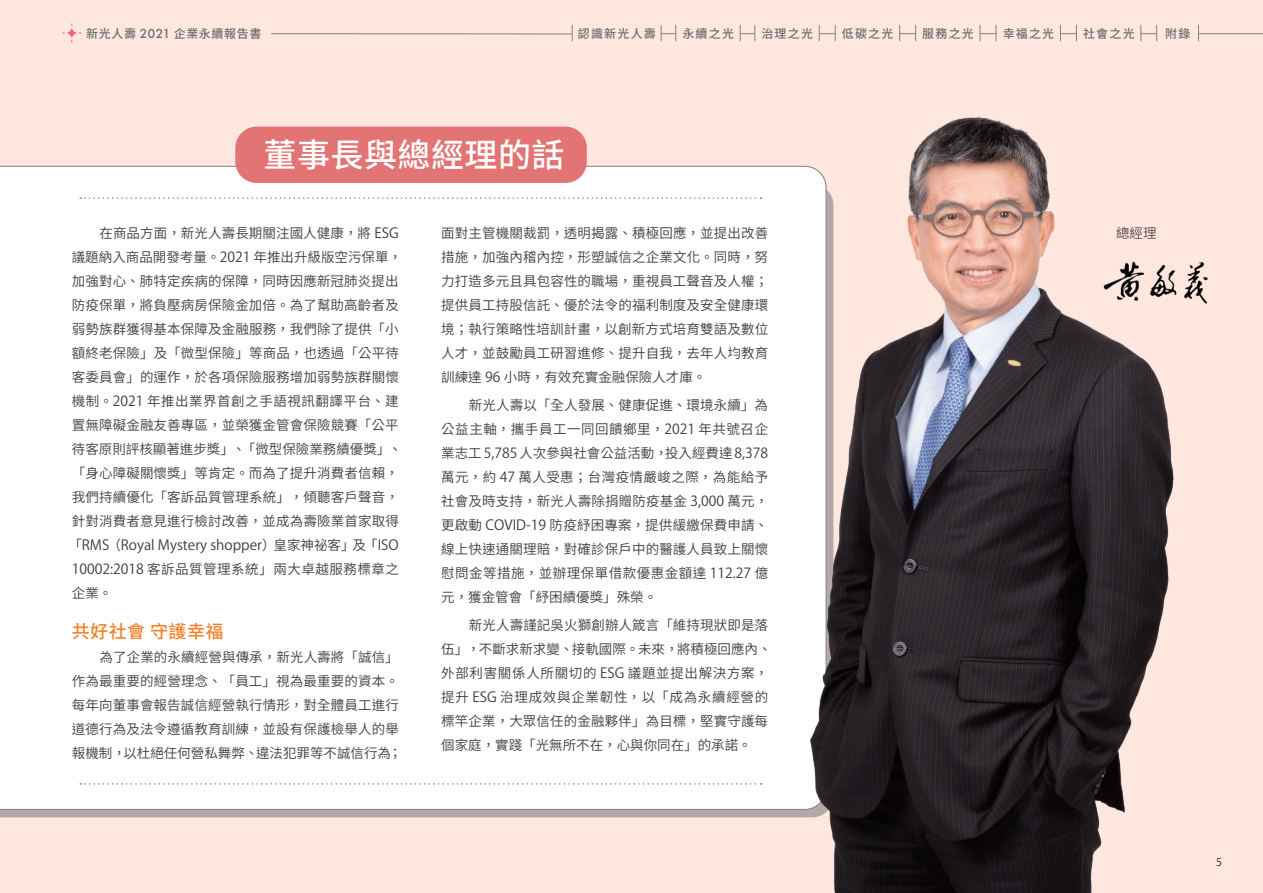
<style>
.page{position:relative;width:1263px;height:893px;background:#fde7de}
.page>*{position:absolute;margin:0;border:0;box-sizing:border-box;transform-origin:0 0}
.t1{font:500 33px "Noto Sans CJ Ktc";letter-spacing:.015em;color:#fff}
.t2{font:500 18px "Noto Sans CJ Ktc";letter-spacing:.025em;color:#f58229}
.t3{font:13.95px "Koz Go Pro";color:#3e3e3f}
.t4{font:600 13.5px/24px "Noto Sans CJ Ktc";letter-spacing:.01em;color:#3e3e3f}
.t5{font:600 13.5px/24px "Noto Sans CJ Ktc";letter-spacing:.035em;color:#3e3e3f}
.t6{font:300 13.5px "Noto Sans CJ Ktc";color:#231f20}
.t7{font:500 12px "Noto Sans CJ Ktc";letter-spacing:.1em;color:#6c6d70}
.t8{font:500 12px "Noto Sans CJ Ktc";letter-spacing:.05em;color:#6c6d70}
.t9{font:10.8px "Koz Go Pro";color:#231f20}
.s1{font-family:"Futura"}
.s2{font-family:"Koz Go Pro";font-weight:400;font-size:13.95px}
.s3{font-family:"Noto Sans CJ Ktc";font-weight:600;font-size:13.5px}
</style>
<div class="page">
<svg style="left:67px;top:28px;width:10px;height:10px"></svg>
<svg style="left:1198px;top:25px;width:1px;height:16px"></svg>
<svg style="left:572px;top:25px;width:1px;height:16px"></svg>
<hr style="left:271px;top:33px;width:301px;height:1px;background:#808285">
<svg style="left:661px;top:25px;width:15px;height:16px"></svg>
<svg style="left:740px;top:25px;width:15px;height:16px"></svg>
<svg style="left:819px;top:25px;width:17px;height:16px"></svg>
<svg style="left:899px;top:25px;width:17px;height:16px"></svg>
<svg style="left:980px;top:25px;width:17px;height:16px"></svg>
<svg style="left:1060px;top:25px;width:17px;height:16px"></svg>
<svg style="left:1140px;top:25px;width:17px;height:16px"></svg>
<hr style="left:1198px;top:33px;width:65px;height:1px;background:#808285">
<div style="left:0;top:166px;width:768px;height:644px;background:#fff"></div>
<img style="left:768px;top:116px;width:406px;height:777px">
<img style="left:1100px;top:258px;width:108px;height:48px">
<svg style="left:80px;top:783px;width:682px;height:2px"></svg>
<svg style="left:80px;top:197px;width:682px;height:2px"></svg>
<div style="left:235px;top:127px;width:352px;height:56px;background:#e27474;border-radius:21px"></div>
<p class="t8" style="left:86px;top:26px;width:177px">新光人壽 <span class="s1">2021</span> 企業永續報告書</p>
<p class="t7" style="left:578px;top:26px;width:79px">認識新光人壽</p>
<p class="t7" style="left:682px;top:26px;width:53px">永續之光</p>
<p class="t7" style="left:761px;top:26px;width:53px">治理之光</p>
<p class="t7" style="left:842px;top:26px;width:53px">低碳之光</p>
<p class="t7" style="left:922px;top:26px;width:53px">服務之光</p>
<p class="t7" style="left:1003px;top:26px;width:53px">幸福之光</p>
<p class="t7" style="left:1083px;top:26px;width:53px">社會之光</p>
<p class="t7" style="left:1165px;top:26px;width:27px">附錄</p>
<h1 class="t1" style="left:263px;top:137px;width:302px">董事長與總經理的話</h1>
<p class="t4" style="left:72px;top:221px;width:332px;text-indent:28px">在商品方面，新光人壽長期關注國人健康，將 <span class="s2">ESG</span>議題納入商品開發考量。<span class="s2">2021</span> 年推出升級版空污保單，加強對心、肺特定疾病的保障，同時因應新冠肺炎提出防疫保單，將負壓病房保險金加倍。為了幫助高齡者及弱勢族群獲得基本保障及金融服務，我們除了提供「小額終老保險」及「微型保險」等商品，也透過「公平待客委員會」的運作，於各項保險服務增加弱勢族群關懷機制。<span class="s2">2021</span> 年推出業界首創之手語視訊翻譯平台、建置無障礙金融友善專區，並榮獲金管會保險競賽「公平待客原則評核顯著進步獎」、「微型保險業務績優獎」、「身心障礙關懷獎」等肯定。而為了提升消費者信賴，我們持續優化「客訴品質管理系統」，傾聽客戶聲音，針對消費者意見進行檢討改善，並成為壽險業首家取得</p>
<p class="t3" style="left:68px;top:536px;width:332px"><span class="s3">「</span>RMS<span class="s3">（</span>Royal Mystery shopper<span class="s3">）皇家神祕客」及「</span>ISO</p>
<p class="t5" style="left:72px;top:557px;width:328px"><span class="s2">10002:2018</span> 客訴品質管理系統」兩大卓越服務標章之企業。</p>
<h2 class="t2" style="left:72px;top:622px;width:153px">共好社會 守護幸福</h2>
<p class="t4" style="left:72px;top:645px;width:332px;text-indent:28px">為了企業的永續經營與傳承，新光人壽將「誠信」作為最重要的經營理念、「員工」視為最重要的資本。每年向董事會報告誠信經營執行情形，對全體員工進行道德行為及法令遵循教育訓練，並設有保護檢舉人的舉報機制，以杜絕任何營私舞弊、違法犯罪等不誠信行為；</p>
<p class="t4" style="left:441px;top:221px;width:328px;text-align:justify">面對主管機關裁罰，透明揭露、積極回應，並提出改善措施，加強內稽內控，形塑誠信之企業文化。同時，努力打造多元且具包容性的職場，重視員工聲音及人權；提供員工持股信託、優於法令的福利制度及安全健康環境；執行策略性培訓計畫，以創新方式培育雙語及數位人才，並鼓勵員工研習進修、提升自我，去年人均教育訓練達 <span class="s2">96</span> 小時，有效充實金融保險人才庫。</p>
<p class="t4" style="left:441px;top:393px;width:328px;text-align:justify;text-indent:28px">新光人壽以「全人發展、健康促進、環境永續」為公益主軸，攜手員工一同回饋鄉里，<span class="s2">2021</span> 年共號召企業志工<span class="s2">5,785</span>人次參與社會公益活動，投入經費達<span class="s2">8,378</span>萬元，約 <span class="s2">47</span> 萬人受惠；台灣疫情嚴峻之際，為能給予社會及時支持，新光人壽除捐贈防疫基金 <span class="s2">3,000</span> 萬元，更啟動 <span class="s2">COVID-19</span> 防疫紓困專案，提供緩繳保費申請、線上快速通關理賠，對確診保戶中的醫護人員致上關懷慰問金等措施，並辦理保單借款優惠金額達 <span class="s2">112.27</span> 億元，獲金管會「紓困績優獎」殊榮。</p>
<p class="t4" style="left:441px;top:614px;width:332px;text-indent:28px">新光人壽謹記吳火獅創辦人箴言「維持現狀即是落伍」，不斷求新求變、接軌國際。未來，將積極回應內、外部利害關係人所關切的 <span class="s2">ESG</span> 議題並提出解決方案，提升 <span class="s2">ESG</span> 治理成效與企業韌性，以「成為永續經營的標竿企業，大眾信任的金融夥伴」為目標，堅實守護每個家庭，實踐「光無所不在，心與你同在」的承諾。</p>
<p class="t6" style="left:1116px;top:225px;width:42px">總經理</p>
<p class="t9" style="left:1216px;top:855px;width:7px">5</p>
</div>
